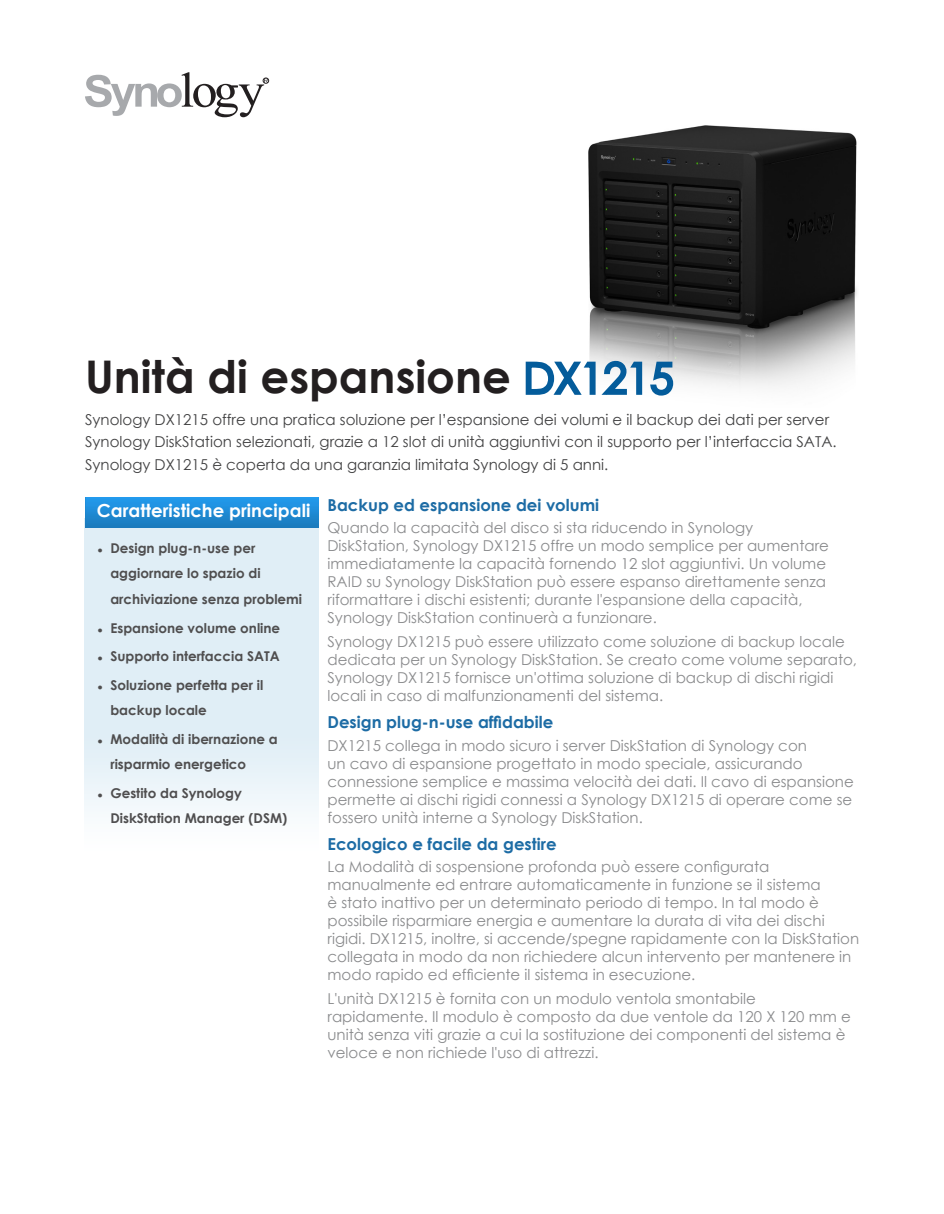
<style>
.page{position:relative;width:944px;height:1214px;background:#fff}
.page>*{position:absolute;margin:0;border:0;box-sizing:border-box;transform-origin:0 0}
.ChapterTitle{font:700 45px "Century Gothic";color:#231f20}
.ChapterTitleHighligh{font:700 18px "Century Gothic";color:#fff}
.BodyHeading{font:700 16.5px "Century Gothic";color:#1d6ca5}
.BodyContent{font:15px/18px "Century Gothic";color:#8a8b8d}
.ChapterTitleDesc{font:15px/22.5px "Century Gothic";color:#414142}
.t1{font:700 13.5px/25.5px "Century Gothic";color:#4f4e4f}
.s1{font-weight:400;font-size:42px;color:#045c9b}
.s2{font-family:"Arial";font-size:9px}
</style>
<div class="page">
<img style="left:588px;top:125px;width:269px;height:262px">
<svg style="left:525px;top:359px;width:150px;height:37px"></svg>
<svg style="left:85px;top:72px;width:184px;height:45px"></svg>
<img style="left:85px;top:527px;width:234px;height:284px">
<img style="left:85px;top:497px;width:234px;height:30px">
<p class="ChapterTitle" style="left:85px;top:343px;width:590px">Unità di espansione <span class="s1">DX1215</span></p>
<p class="ChapterTitleDesc" style="left:85px;top:408px;width:753px">Synology DX1215 offre una pratica soluzione per l’espansione dei volumi e il backup dei dati per server<br>Synology DiskStation selezionati, grazie a 12 slot di unità aggiuntivi con il supporto per l’interfaccia SATA.<br>Synology DX1215 è coperta da una garanzia limitata Synology di 5 anni.</p>
<p class="ChapterTitleHighligh" style="left:97px;top:496px;width:215px">Caratteristiche principali</p>
<p class="t1" style="left:110px;top:535px;width:193px;text-indent:-13px"><span class="s2">●</span> Design plug-n-use per aggiornare lo spazio di archiviazione senza problemi</p>
<p class="t1" style="left:98px;top:614px;width:184px"><span class="s2">●</span> Espansione volume online</p>
<p class="t1" style="left:98px;top:643px;width:184px"><span class="s2">●</span> Supporto interfaccia SATA</p>
<p class="t1" style="left:110px;top:671px;width:154px;text-indent:-13px"><span class="s2">●</span> Soluzione perfetta per il backup locale</p>
<p class="t1" style="left:110px;top:725px;width:169px;text-indent:-13px"><span class="s2">●</span> Modalità di ibernazione a risparmio energetico</p>
<p class="t1" style="left:110px;top:779px;width:178px;text-indent:-13px"><span class="s2">●</span> Gestito da Synology<br>DiskStation Manager (DSM)</p>
<p class="BodyHeading" style="left:327px;top:492px;width:273px">Backup ed espansione dei volumi</p>
<p class="BodyContent" style="left:327px;top:518px;width:503px">Quando la capacità del disco si sta riducendo in Synology DiskStation, Synology DX1215 offre un modo semplice per aumentare immediatamente la capacità fornendo 12 slot aggiuntivi. Un volume RAID su Synology DiskStation può essere espanso direttamente senza riformattare i dischi esistenti; durante l'espansione della capacità, Synology DiskStation continuerà a funzionare.</p>
<p class="BodyContent" style="left:327px;top:632px;width:531px">Synology DX1215 può essere utilizzato come soluzione di backup locale dedicata per un Synology DiskStation. Se creato come volume separato, Synology DX1215 fornisce un'ottima soluzione di backup di dischi rigidi locali in caso di malfunzionamenti del sistema.</p>
<p class="BodyHeading" style="left:327px;top:709px;width:227px">Design plug-n-use affidabile</p>
<p class="BodyContent" style="left:327px;top:736px;width:528px">DX1215 collega in modo sicuro i server DiskStation di Synology con<br>un cavo di espansione progettato in modo speciale, assicurando connessione semplice e massima velocità dei dati. Il cavo di espansione permette ai dischi rigidi connessi a Synology DX1215 di operare come se fossero unità interne a Synology DiskStation.</p>
<p class="BodyHeading" style="left:327px;top:831px;width:231px">Ecologico e facile da gestire</p>
<p class="BodyContent" style="left:327px;top:857px;width:533px">La Modalità di sospensione profonda può essere configurata manualmente ed entrare automaticamente in funzione se il sistema<br>è stato inattivo per un determinato periodo di tempo. In tal modo è possibile risparmiare energia e aumentare la durata di vita dei dischi rigidi. DX1215, inoltre, si accende/spegne rapidamente con la DiskStation collegata in modo da non richiedere alcun intervento per mantenere in modo rapido ed efficiente il sistema in esecuzione.</p>
<p class="BodyContent" style="left:327px;top:989px;width:525px">L'unità DX1215 è fornita con un modulo ventola smontabile rapidamente. Il modulo è composto da due ventole da 120 X 120 mm e unità senza viti grazie a cui la sostituzione dei componenti del sistema è veloce e non richiede l'uso di attrezzi.</p>
</div>
